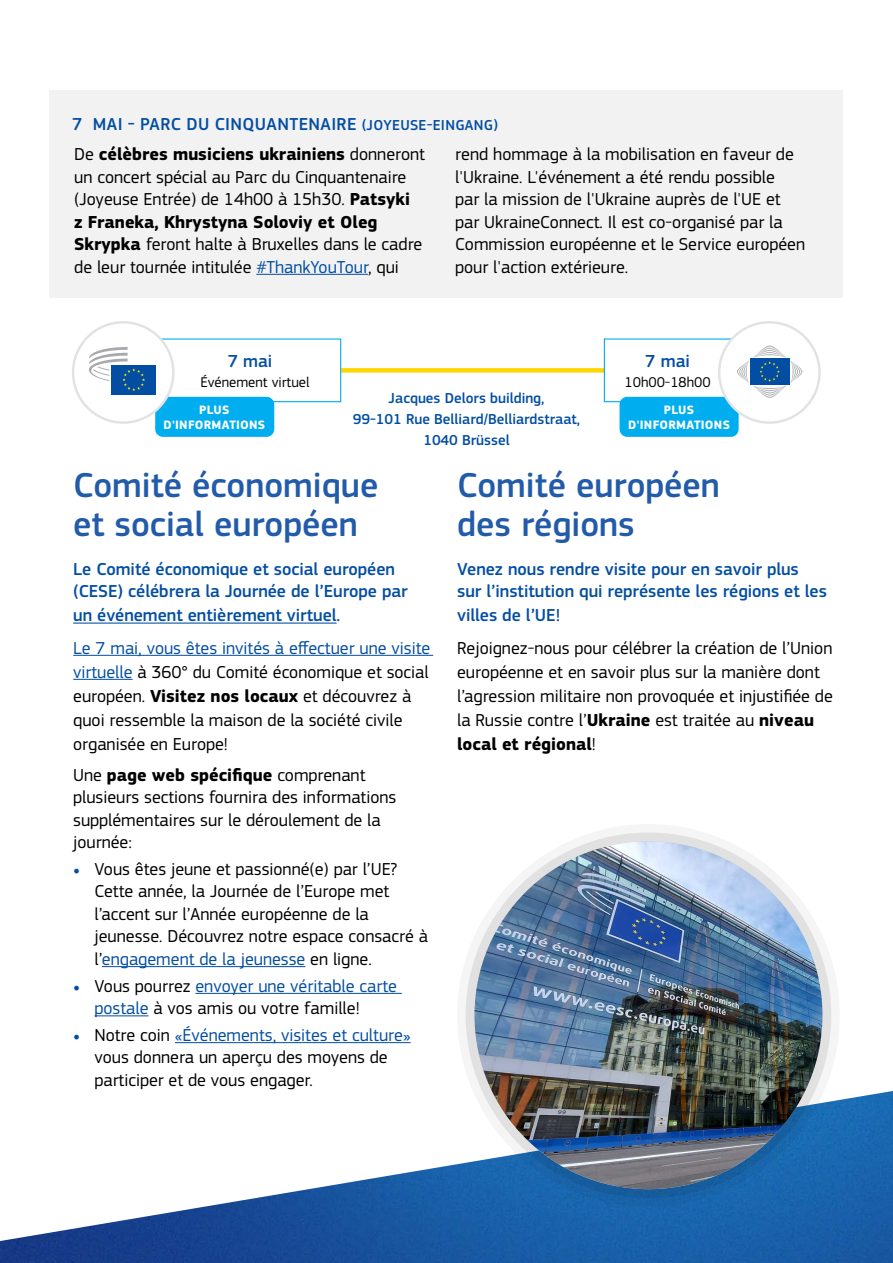
<style>
.page{position:relative;width:893px;height:1263px;background:#fff}
.page>*{position:absolute;margin:0;border:0;box-sizing:border-box;transform-origin:0 0}
.t1{font:500 36px/39px "EC Square Sans Pro";color:#225ba9}
.t2{font:500 18.15px "EC Square Sans Pro";color:#034ea2}
.t3{font:18px/22.5px "EC Square Sans Pro";color:#000}
.t4{font:500 18px/23.2px "EC Square Sans Pro";color:#034ea2}
.t5{font:500 18px "EC Square Sans Pro";letter-spacing:.02em;color:#034ea2}
.t6{font:500 15px/21px "EC Square Sans Pro";color:#034ea2;text-align:center}
.t7{font:14.7px "EC Square Sans Pro";color:#000}
.t8{font:700 12.6px/15.1px "EC Square Sans Pro";letter-spacing:.02em;color:#fff;text-align:center}
.s1{font-size:15px}
.s2{font-weight:700}
.s3{color:#034ea2}
.s4{font-family:"Minion Pro";color:#034ea2}
</style>
<div class="page">
<div style="left:50px;top:90px;width:793px;height:208px;background:#f2f2f2"></div>
<img style="left:0;top:1091px;width:893px;height:172px">
<hr style="left:73px;top:622px;width:264px;height:2px;background:#034ea2">
<hr style="left:73px;top:655px;width:360px;height:1px;background:#034ea2">
<hr style="left:73px;top:679px;width:60px;height:1px;background:#034ea2">
<hr style="left:102px;top:966px;width:203px;height:1px;background:#034ea2">
<hr style="left:195px;top:993px;width:207px;height:1px;background:#034ea2">
<hr style="left:94px;top:1015px;width:54px;height:1px;background:#034ea2">
<hr style="left:175px;top:1042px;width:236px;height:1px;background:#034ea2">
<svg style="left:457px;top:824px;width:383px;height:383px"></svg>
<img style="left:474px;top:841px;width:348px;height:348px;border-radius:174px">
<div style="left:73px;top:368px;width:745px;height:5px;background:#ffd600"></div>
<div style="left:604px;top:339px;width:127px;height:63px;background:#fff"></div>
<div style="left:604px;top:338px;width:127px;height:64px;border:1px solid #00aeef"></div>
<div style="left:160px;top:339px;width:181px;height:63px;background:#fff"></div>
<div style="left:159px;top:338px;width:182px;height:64px;border:1px solid #00aeef"></div>
<div style="left:620px;top:397px;width:119px;height:40px;background:#00aeef;border-radius:8px"></div>
<div style="left:155px;top:397px;width:119px;height:40px;background:#00aeef;border-radius:8px"></div>
<div style="left:72px;top:321px;width:103px;height:103px;background:#e1e2e3;border-radius:50%"></div>
<div style="left:74px;top:323px;width:98px;height:98px;background:#fff;border-radius:50%"></div>
<svg style="left:111px;top:391px;width:45px;height:4px"></svg>
<div style="left:112px;top:365px;width:44px;height:29px;background:#034ea2"></div>
<svg style="left:89px;top:347px;width:56px;height:44px"></svg>
<svg style="left:718px;top:321px;width:103px;height:103px"></svg>
<div style="left:720px;top:323px;width:98px;height:98px;background:#fff;border-radius:50%"></div>
<svg style="left:737px;top:346px;width:65px;height:52px"></svg>
<hr style="left:256px;top:274px;width:112px;height:1px;background:#034ea2">
<p class="t5" style="left:72px;top:114px;width:427px">7 MAI - PARC DU CINQUANTENAIRE <span class="s1">(JOYEUSE-EINGANG)</span></p>
<p class="t3" style="left:74px;top:143px;width:352px">De <span class="s2">célèbres musiciens ukrainiens</span> donneront un concert spécial au Parc du Cinquantenaire (Joyeuse Entrée) de 14h00 à 15h30. <span class="s2">Patsyki<br>z Franeka, Khrystyna Soloviy et Oleg Skrypka</span> feront halte à Bruxelles dans le cadre de leur tournée intitulée <span class="s3">#ThankYouTour</span>, qui</p>
<p class="t3" style="left:455px;top:143px;width:351px">rend hommage à la mobilisation en faveur de l'Ukraine. L'événement a été rendu possible<br>par la mission de l'Ukraine auprès de l'UE et par UkraineConnect. Il est co-organisé par la Commission européenne et le Service européen pour l'action extérieure.</p>
<p class="t2" style="left:228px;top:350px;width:46px">7 mai</p>
<p class="t7" style="left:200px;top:374px;width:111px">Événement virtuel</p>
<p class="t8" style="left:163px;top:403px;width:103px">PLUS<br>D'INFORMATIONS</p>
<p class="t6" style="left:353px;top:388px;width:229px">Jacques Delors building,<br>99-101 Rue Belliard/Belliardstraat,<br>1040 Brüssel</p>
<p class="t2" style="left:645px;top:350px;width:46px">7 mai</p>
<p class="t7" style="left:625px;top:374px;width:87px">10h00-18h00</p>
<p class="t8" style="left:628px;top:403px;width:103px">PLUS<br>D'INFORMATIONS</p>
<h1 class="t1" style="left:73px;top:466px;width:307px">Comité économique et social européen</h1>
<p class="t4" style="left:73px;top:557px;width:336px">Le Comité économique et social européen (CESE) célébrera la Journée de l’Europe par un événement entièrement virtuel.</p>
<p class="t3" style="left:73px;top:636px;width:359px;line-height:24px"><span class="s3">Le 7 mai, vous êtes invités à effectuer une visite virtuelle</span> à 360° du Comité économique et social européen. <span class="s2">Visitez nos locaux</span> et découvrez à quoi ressemble la maison de la société civile organisée en Europe!</p>
<p class="t3" style="left:73px;top:763px;width:325px">Une <span class="s2">page web spécifique</span> comprenant plusieurs sections fournira des informations supplémentaires sur le déroulement de la journée:</p>
<p class="t3" style="left:94px;top:858px;width:335px;text-indent:-21px"><span class="s4">•</span> Vous êtes jeune et passionné(e) par l’UE?<br>Cette année, la Journée de l’Europe met l’accent sur l’Année européenne de la jeunesse. Découvrez notre espace consacré à l’<span class="s3">engagement de la jeunesse</span> en ligne.</p>
<p class="t3" style="left:94px;top:974px;width:304px;text-indent:-21px"><span class="s4">•</span> Vous pourrez <span class="s3">envoyer une véritable carte postale</span> à vos amis ou votre famille!</p>
<p class="t3" style="left:94px;top:1024px;width:318px;text-indent:-21px"><span class="s4">•</span> Notre coin <span class="s3">«Événements, visites et culture» </span>vous donnera un aperçu des moyens de participer et de vous engager.</p>
<h1 class="t1" style="left:457px;top:466px;width:264px">Comité européen des régions</h1>
<p class="t4" style="left:457px;top:557px;width:371px">Venez nous rendre visite pour en savoir plus sur l’institution qui représente les régions et les villes de l’UE!</p>
<p class="t3" style="left:457px;top:636px;width:377px;line-height:24px">Rejoignez-nous pour célébrer la création de l’Union européenne et en savoir plus sur la manière dont l’agression militaire non provoquée et injustifiée de la Russie contre l’<span class="s2">Ukraine</span> est traitée au <span class="s2">niveau local et régional</span>!</p>
</div>
